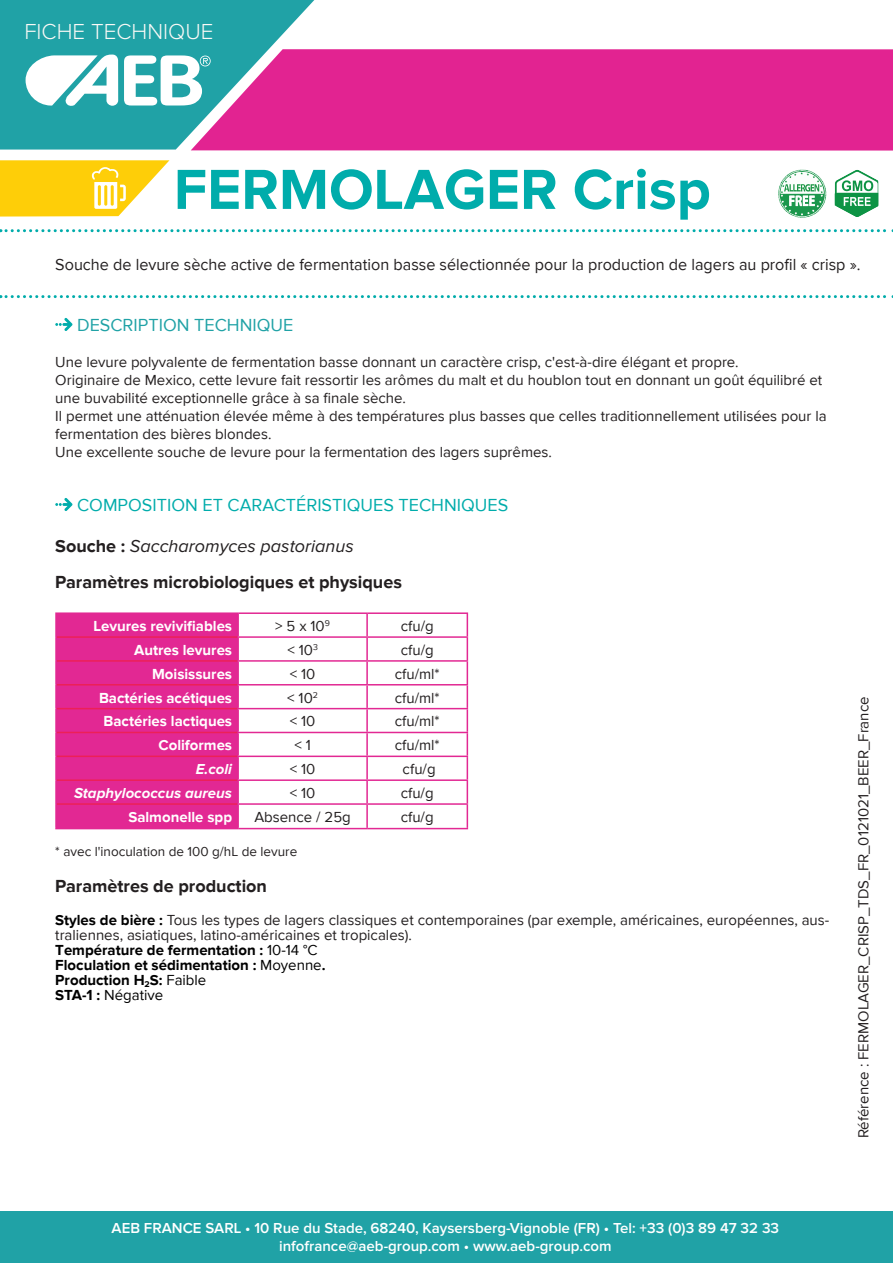
<style>
.page{position:relative;width:893px;height:1263px;background:#fff}
.page>*{position:absolute;margin:0;border:0;box-sizing:border-box;transform-origin:0 0}
.t1{font:700 58.5px "Proxima Nova";color:#00acab}
.t2{font:300 22.5px "Proxima Nova";color:#f9f9f6}
.t3{font:700 18px/36px "Proxima Nova";color:#231f20}
.t4{font:18px "Proxima Nova";color:#00acab}
.t5{font:18px "Proxima Nova";color:#20a2a6}
.t6{font:16.5px "Proxima Nova";color:#231f20}
.t7{font:15px/18px "Proxima Nova";color:#231f20}
.t8{font:600 15px/18px "Proxima Nova";color:#fff;text-align:center}
.t9{font:700 15px "Proxima Nova";color:#fff}
.t10{font:italic 700 15px "Proxima Nova";color:#fff}
.t11{font:13.5px "Proxima Nova";color:#231f20}
.s1{font-weight:400;font-style:italic}
.s2{font-weight:700;color:#000}
.s3{color:#000}
</style>
<div class="page">
<div style="left:1px;top:1210px;width:892px;height:53px;background:#20a2a6"></div>
<div style="left:0;top:0;width:315px;height:150px;background:#20a2a6"></div>
<svg style="left:191px;top:49px;width:702px;height:102px;background:#dc2d94"></svg>
<svg style="left:26px;top:55px;width:185px;height:52px"></svg>
<svg style="left:0;top:229px;width:893px;height:3px"></svg>
<svg style="left:0;top:295px;width:893px;height:3px"></svg>
<svg style="left:0;top:160px;width:169px;height:57px"></svg>
<svg style="left:55px;top:318px;width:17px;height:13px"></svg>
<svg style="left:55px;top:498px;width:17px;height:13px"></svg>
<div style="left:57px;top:614px;width:180px;height:214px;background:#e22893"></div>
<hr style="left:57px;top:636px;width:180px;height:2px;background:#ed2057">
<hr style="left:57px;top:803px;width:180px;height:2px;background:#ed2057">
<hr style="left:57px;top:660px;width:180px;height:2px;background:#ed2057">
<hr style="left:57px;top:779px;width:180px;height:2px;background:#ed2057">
<hr style="left:57px;top:684px;width:180px;height:1px;background:#ed2057">
<hr style="left:57px;top:755px;width:180px;height:2px;background:#ed2057">
<hr style="left:57px;top:708px;width:180px;height:1px;background:#ed2057">
<hr style="left:57px;top:732px;width:180px;height:1px;background:#ed2057">
<hr style="left:55px;top:612px;width:183px;height:2px;background:#e22893">
<hr style="left:55px;top:614px;width:2px;height:23px;background:#e22893">
<hr style="left:55px;top:637px;width:2px;height:24px;background:#e22893">
<hr style="left:55px;top:661px;width:2px;height:24px;background:#e22893">
<hr style="left:55px;top:685px;width:2px;height:24px;background:#e22893">
<hr style="left:55px;top:709px;width:2px;height:23px;background:#e22893">
<hr style="left:55px;top:732px;width:2px;height:24px;background:#e22893">
<hr style="left:55px;top:756px;width:2px;height:24px;background:#e22893">
<hr style="left:55px;top:780px;width:2px;height:24px;background:#e22893">
<hr style="left:55px;top:804px;width:2px;height:24px;background:#e22893">
<hr style="left:55px;top:828px;width:183px;height:1px;background:#e22893">
<hr style="left:238px;top:612px;width:129px;height:2px;background:#e22893">
<hr style="left:237px;top:614px;width:2px;height:22px;background:#e22893">
<hr style="left:367px;top:612px;width:101px;height:2px;background:#e22893">
<hr style="left:366px;top:614px;width:2px;height:22px;background:#e22893">
<hr style="left:237px;top:636px;width:130px;height:2px;background:#e22893">
<hr style="left:237px;top:638px;width:2px;height:22px;background:#e22893">
<hr style="left:367px;top:636px;width:101px;height:2px;background:#e22893">
<hr style="left:366px;top:638px;width:2px;height:22px;background:#e22893">
<hr style="left:237px;top:660px;width:130px;height:2px;background:#e22893">
<hr style="left:237px;top:662px;width:2px;height:22px;background:#e22893">
<hr style="left:367px;top:660px;width:101px;height:2px;background:#e22893">
<hr style="left:366px;top:662px;width:2px;height:22px;background:#e22893">
<hr style="left:237px;top:684px;width:130px;height:1px;background:#e22893">
<hr style="left:237px;top:685px;width:2px;height:23px;background:#e22893">
<hr style="left:367px;top:684px;width:101px;height:1px;background:#e22893">
<hr style="left:366px;top:685px;width:2px;height:23px;background:#e22893">
<hr style="left:237px;top:708px;width:130px;height:1px;background:#e22893">
<hr style="left:237px;top:709px;width:2px;height:23px;background:#e22893">
<hr style="left:367px;top:708px;width:101px;height:1px;background:#e22893">
<hr style="left:366px;top:709px;width:2px;height:23px;background:#e22893">
<hr style="left:237px;top:732px;width:130px;height:1px;background:#e22893">
<hr style="left:237px;top:733px;width:2px;height:22px;background:#e22893">
<hr style="left:367px;top:732px;width:101px;height:1px;background:#e22893">
<hr style="left:366px;top:733px;width:2px;height:22px;background:#e22893">
<hr style="left:237px;top:755px;width:130px;height:2px;background:#e22893">
<hr style="left:237px;top:757px;width:2px;height:22px;background:#e22893">
<hr style="left:367px;top:755px;width:101px;height:2px;background:#e22893">
<hr style="left:366px;top:757px;width:2px;height:22px;background:#e22893">
<hr style="left:237px;top:779px;width:130px;height:2px;background:#e22893">
<hr style="left:237px;top:781px;width:2px;height:22px;background:#e22893">
<hr style="left:367px;top:779px;width:101px;height:2px;background:#e22893">
<hr style="left:366px;top:781px;width:2px;height:22px;background:#e22893">
<hr style="left:237px;top:803px;width:130px;height:2px;background:#e22893">
<hr style="left:237px;top:805px;width:2px;height:23px;background:#e22893">
<hr style="left:367px;top:803px;width:101px;height:2px;background:#e22893">
<hr style="left:366px;top:805px;width:2px;height:23px;background:#e22893">
<svg style="left:467px;top:614px;width:1px;height:214px"></svg>
<hr style="left:238px;top:828px;width:129px;height:1px;background:#e22893">
<hr style="left:367px;top:828px;width:101px;height:1px;background:#e22893">
<svg style="left:835px;top:170px;width:43px;height:47px"></svg>
<svg style="left:778px;top:169px;width:49px;height:49px"></svg>
<h2 class="t2" style="left:24px;top:21px;width:191px">FICHE TECHNIQUE</h2>
<h1 class="t1" style="left:174px;top:156px;width:538px">FERMOLAGER Crisp</h1>
<p class="t6" style="left:55px;top:255px;width:807px">Souche de levure sèche active de fermentation basse sélectionnée pour la production de lagers au profil « crisp ».</p>
<p class="t5" style="left:77px;top:315px;width:218px">DESCRIPTION TECHNIQUE</p>
<p class="t7" style="left:55px;top:353px;width:773px">Une levure polyvalente de fermentation basse donnant un caractère crisp, c'est-à-dire élégant et propre.<br>Originaire de Mexico, cette levure fait ressortir les arômes du malt et du houblon tout en donnant un goût équilibré et une buvabilité exceptionnelle grâce à sa finale sèche.<br>Il permet une atténuation élevée même à des températures plus basses que celles traditionnellement utilisées pour la fermentation des bières blondes.<br>Une excellente souche de levure pour la fermentation des lagers suprêmes.</p>
<p class="t4" style="left:77px;top:495px;width:433px">COMPOSITION ET CARACTÉRISTIQUES TECHNIQUES</p>
<p class="t3" style="left:55px;top:529px;width:348px">Souche : <span class="s1">Saccharomyces pastorianus<br></span>Paramètres microbiologiques et physiques</p>
<p class="t9" style="left:93px;top:617px;width:140px">Levures revivifiables</p>
<p class="t7" style="left:275px;top:617px;width:56px">&gt; 5 x 10<sup>9</sup></p>
<p class="t7" style="left:401px;top:617px;width:34px">cfu/g</p>
<p class="t9" style="left:134px;top:641px;width:99px">Autres levures</p>
<p class="t7" style="left:287px;top:641px;width:32px">&lt; 10<sup>3</sup></p>
<p class="t7" style="left:401px;top:641px;width:34px">cfu/g</p>
<p class="t9" style="left:152px;top:665px;width:82px">Moisissures</p>
<p class="t7" style="left:290px;top:665px;width:27px">&lt; 10</p>
<p class="t7" style="left:395px;top:665px;width:46px">cfu/ml*</p>
<p class="t9" style="left:99px;top:689px;width:135px">Bactéries acétiques</p>
<p class="t7" style="left:287px;top:689px;width:32px">&lt; 10<sup>2</sup></p>
<p class="t7" style="left:395px;top:689px;width:46px">cfu/ml*</p>
<p class="t9" style="left:104px;top:713px;width:130px">Bactéries lactiques</p>
<p class="t7" style="left:290px;top:713px;width:27px">&lt; 10</p>
<p class="t7" style="left:395px;top:713px;width:46px">cfu/ml*</p>
<p class="t9" style="left:158px;top:737px;width:75px">Coliformes</p>
<p class="t7" style="left:294px;top:736px;width:18px">&lt; 1</p>
<p class="t7" style="left:395px;top:736px;width:46px">cfu/ml*</p>
<p class="t10" style="left:196px;top:762px;width:38px">E.coli</p>
<p class="t7" style="left:290px;top:760px;width:27px">&lt; 10</p>
<p class="t7" style="left:403px;top:760px;width:34px">cfu/g</p>
<p class="t10" style="left:74px;top:786px;width:159px">Staphylococcus aureus</p>
<p class="t7" style="left:290px;top:784px;width:27px">&lt; 10</p>
<p class="t7" style="left:401px;top:784px;width:34px">cfu/g</p>
<p class="t9" style="left:128px;top:808px;width:105px">Salmonelle spp</p>
<p class="t7" style="left:254px;top:808px;width:98px">Absence / 25g</p>
<p class="t7" style="left:401px;top:808px;width:34px">cfu/g</p>
<p class="t11" style="left:55px;top:844px;width:244px">* avec l'inoculation de 100 g/hL de levure</p>
<p class="t3" style="left:55px;top:869px;width:213px">Paramètres de production</p>
<p class="t7" style="left:55px;top:913px;width:776px;line-height:15px"><span class="s2">Styles de bière :</span> Tous les types de lagers classiques et contemporaines (par exemple, américaines, européennes, aus&shy;traliennes, asiatiques, latino-américaines et tropicales).<br><span class="s2">Température de fermentation :</span> <span class="s3">10-14 °C<br></span><span class="s2">Floculation et sédimentation :</span> <span class="s3">Moyenne</span><span class="s2">.<br>Production H</span><sub>2</sub><span class="s2">S:</span> <span class="s3">Faible<br></span><span class="s2">STA-1 :</span> <span class="s3">Négative</span></p>
<p class="t7" style="left:855px;top:1138px;width:443px;rotate:-90deg">Référence : FERMOLAGER_CRISP_TDS_FR_0121021_BEER_France</p>
<p class="t8" style="left:112px;top:1220px;width:669px">AEB FRANCE SARL • 10 Rue du Stade, 68240, Kaysersberg-Vignoble (FR) • Tel: +33 (0)3 89 47 32 33 infofrance@aeb-group.com • www.aeb-group.com</p>
</div>
